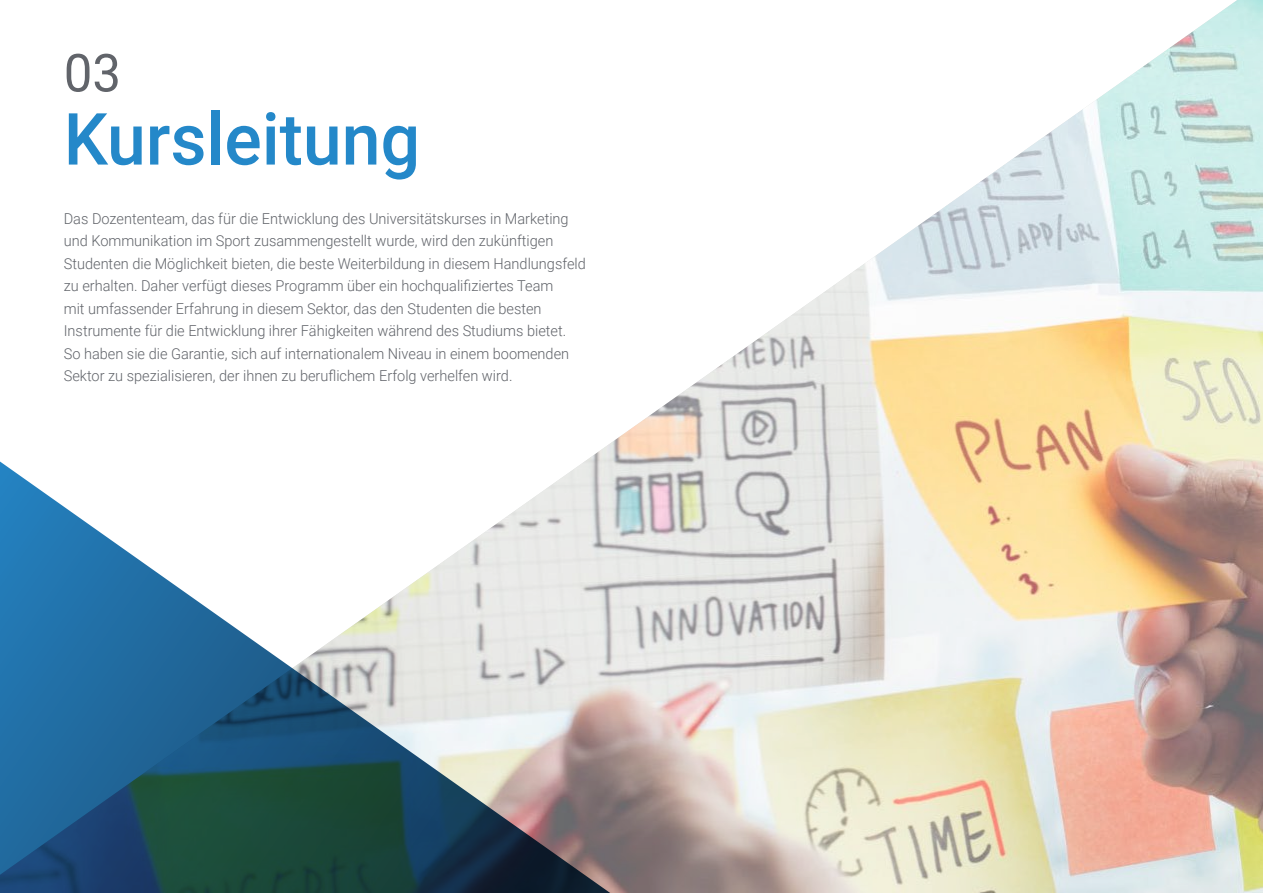
<style>
.page{position:relative;width:1263px;height:893px;background:#fff}
.page>*{position:absolute;margin:0;border:0;box-sizing:border-box;transform-origin:0 0}
.t1{font:500 72px "Roboto";color:#2488c9}
.t2{font:52.5px "Roboto";color:#61646a}
.t3{font:300 15px/22.5px "Roboto";color:#61646a}
</style>
<div class="page">
<img style="left:607px;top:0;width:656px;height:893px">
<svg style="left:0;top:446px;width:640px;height:447px"></svg>
<h2 class="t2" style="left:64px;top:36px;width:59px">03</h2>
<h1 class="t1" style="left:64px;top:89px;width:358px">Kursleitung</h1>
<p class="t3" style="left:64px;top:207px;width:524px">Das Dozententeam, das für die Entwicklung des Universitätskurses in Marketing und Kommunikation im Sport zusammengestellt wurde, wird den zukünftigen Studenten die Möglichkeit bieten, die beste Weiterbildung in diesem Handlungsfeld zu erhalten. Daher verfügt dieses Programm über ein hochqualifiziertes Team<br>mit umfassender Erfahrung in diesem Sektor, das den Studenten die besten Instrumente für die Entwicklung ihrer Fähigkeiten während des Studiums bietet.<br>So haben sie die Garantie, sich auf internationalem Niveau in einem boomenden Sektor zu spezialisieren, der ihnen zu beruflichem Erfolg verhelfen wird.</p>
</div>
